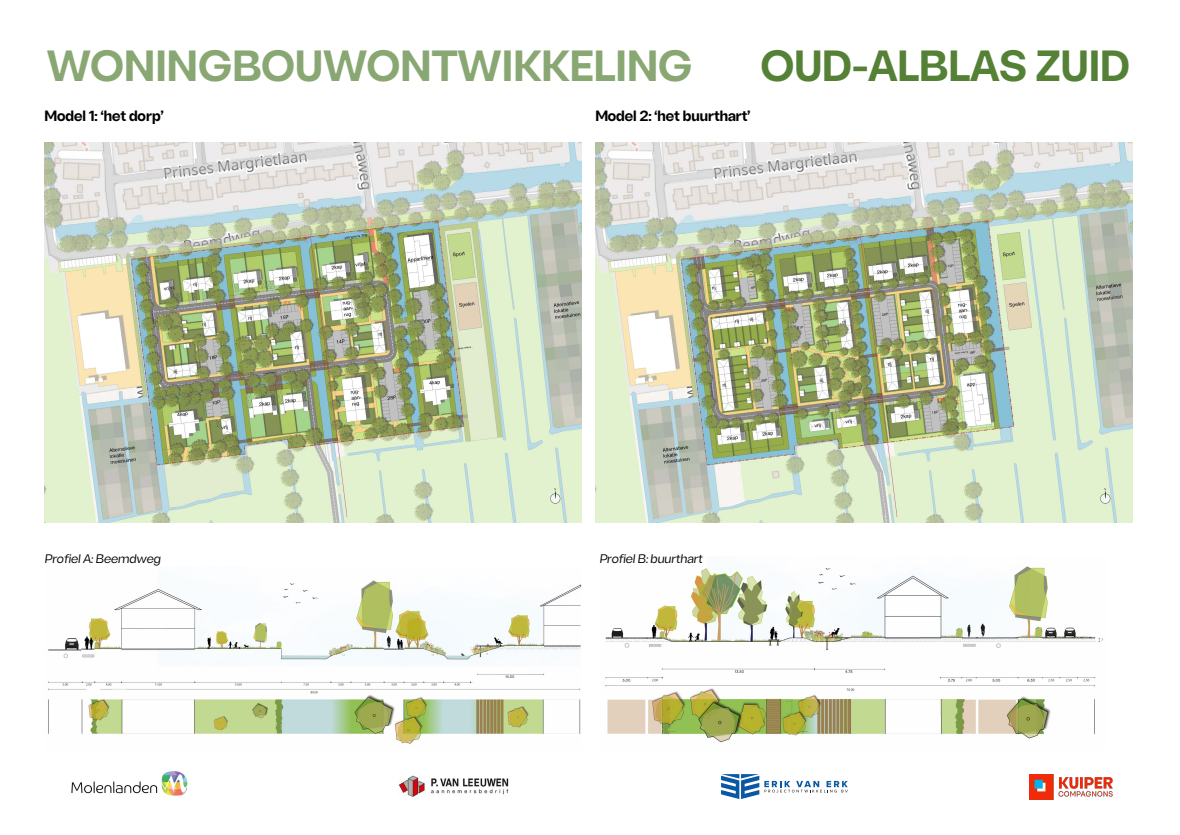
<style>
.page{position:relative;width:1180px;height:835px;background:#fff}
.page>*{position:absolute;margin:0;border:0;box-sizing:border-box;transform-origin:0 0}
.Titel_zwart{font:700 42.35px "Sherika";color:#89a773}
.Titel_zwart-2{font:700 42.35px "Sherika";color:#558136}
.Titel_zwart-3{font:700 14.49px "Sherika";color:#000}
.Titel_zwart-4{font:italic 12.07px "Sherika";color:#000}
</style>
<div class="page">
<img style="left:45px;top:142px;width:537px;height:380px">
<img style="left:595px;top:142px;width:537px;height:380px">
<img style="left:48px;top:580px;width:534px;height:164px">
<img style="left:605px;top:566px;width:498px;height:177px">
<img style="left:1030px;top:774px;width:82px;height:25px">
<svg style="left:721px;top:774px;width:127px;height:24px"></svg>
<img style="left:71px;top:771px;width:117px;height:25px">
<img style="left:398px;top:775px;width:111px;height:22px">
<p class="Titel_zwart" style="left:47px;top:38px;width:647px">WONINGBOUWONTWIKKELING</p>
<p class="Titel_zwart-2" style="left:760px;top:38px;width:371px">OUD-ALBLAS ZUID</p>
<p class="Titel_zwart-3" style="left:45px;top:107px;width:120px">Model 1: ‘het dorp’</p>
<p class="Titel_zwart-3" style="left:595px;top:107px;width:157px">Model 2: ‘het buurthart’</p>
<p class="Titel_zwart-4" style="left:45px;top:551px;width:117px">Profiel A: Beemdweg</p>
<p class="Titel_zwart-4" style="left:599px;top:551px;width:105px">Profiel B: buurthart</p>
</div>
